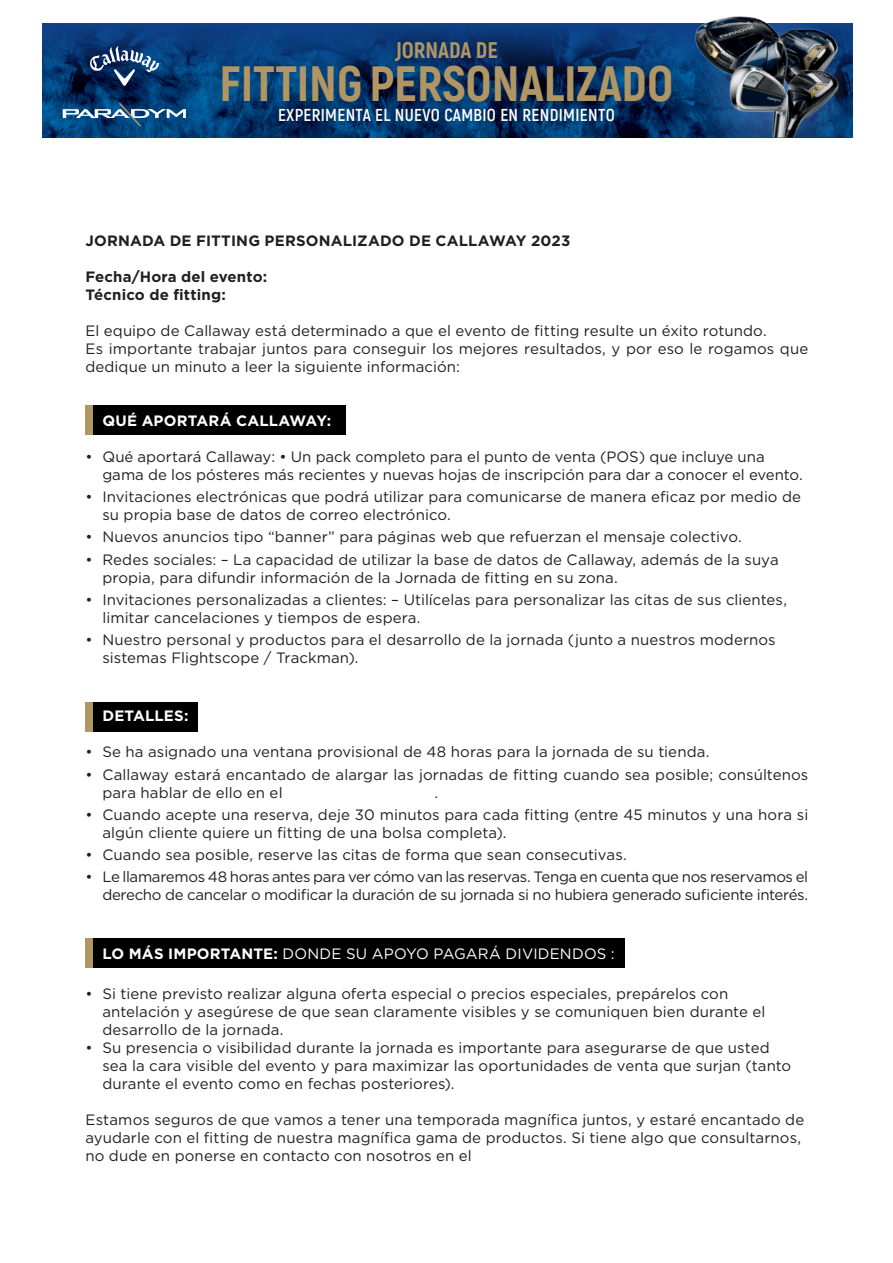
<style>
.page{position:relative;width:893px;height:1263px;background:#fff}
.page>*{position:absolute;margin:0;border:0;box-sizing:border-box;transform-origin:0 0}
.t1{font:800 49.35px "Akrobat";color:#af9664}
.t2{font:800 22.5px "Akrobat";color:#af9664}
.t3{font:700 17.25px "Akrobat";letter-spacing:.02em;color:#fff}
.t4{font:15px/18px "Gotham";letter-spacing:.005em;color:#231f20}
.t5{font:15px/18px "Gotham";letter-spacing:-.025em;color:#231f20;text-align:right}
.t6{font:700 15px "Gotham";letter-spacing:.01em;color:#231f20}
.t7{font:15px "Gotham";letter-spacing:.01em;color:#fff}
.t8{font:700 15px "Gotham";letter-spacing:.01em;color:#fff}
.s1{font-weight:700}
</style>
<div class="page">
<div style="left:85px;top:405px;width:260px;height:30px;background:#000001"></div>
<div style="left:85px;top:405px;width:8px;height:30px;background:#af9664"></div>
<div style="left:85px;top:702px;width:113px;height:29px;background:#000001"></div>
<div style="left:85px;top:702px;width:8px;height:29px;background:#af9664"></div>
<div style="left:85px;top:938px;width:540px;height:29px;background:#000001"></div>
<div style="left:85px;top:938px;width:8px;height:29px;background:#af9664"></div>
<img style="left:43px;top:80px;width:646px;height:57px">
<svg style="left:43px;top:23px;width:810px;height:57px;background:#093c7b"></svg>
<svg style="left:88px;top:46px;width:73px;height:40px;background:#31507c"></svg>
<svg style="left:63px;top:103px;width:123px;height:23px;background:#326692"></svg>
<img style="left:802px;top:23px;width:42px;height:25px">
<img style="left:689px;top:16px;width:113px;height:121px">
<img style="left:746px;top:48px;width:107px;height:89px">
<img style="left:714px;top:53px;width:97px;height:84px">
<div style="left:275px;top:106px;width:343px;height:19px;background:#231f20;opacity:.2"></div>
<div style="left:221px;top:63px;width:452px;height:41px;background:#231f20;opacity:.2"></div>
<div style="left:393px;top:39px;width:107px;height:24px;background:#231f20;opacity:.2"></div>
<p class="t2" style="left:395px;top:36px;width:104px">JORNADA DE</p>
<p class="t1" style="left:220px;top:52px;width:455px">FITTING PERSONALIZADO</p>
<p class="t3" style="left:278px;top:105px;width:338px">EXPERIMENTA EL NUEVO CAMBIO EN RENDIMIENTO</p>
<p class="t6" style="left:85px;top:231px;width:486px">JORNADA DE FITTING PERSONALIZADO DE CALLAWAY 2023</p>
<p class="t6" style="left:85px;top:267px;width:183px">Fecha/Hora del evento:</p>
<p class="t6" style="left:85px;top:285px;width:142px">Técnico de fitting:</p>
<p class="t4" style="left:85px;top:321px;width:683px">El equipo de Callaway está determinado a que el evento de fitting resulte un éxito rotundo.</p>
<p class="t4" style="left:85px;top:339px;width:724px">Es importante trabajar juntos para conseguir los mejores resultados, y por eso le rogamos que dedique un minuto a leer la siguiente información:</p>
<p class="t8" style="left:102px;top:411px;width:230px">QUÉ APORTARÁ CALLAWAY:</p>
<p class="t4" style="left:102px;top:447px;width:702px;text-indent:-17px">• Qué aportará Callaway: • Un pack completo para el punto de venta (POS) que incluye una gama de los pósteres más recientes y nuevas hojas de inscripción para dar a conocer el evento.</p>
<p class="t4" style="left:102px;top:487px;width:700px;text-indent:-17px">• Invitaciones electrónicas que podrá utilizar para comunicarse de manera eficaz por medio de su propia base de datos de correo electrónico.</p>
<p class="t4" style="left:85px;top:528px;width:658px">• Nuevos anuncios tipo “banner” para páginas web que refuerzan el mensaje colectivo.</p>
<p class="t4" style="left:102px;top:550px;width:678px;text-indent:-17px">• Redes sociales: – La capacidad de utilizar la base de datos de Callaway, además de la suya propia, para difundir información de la Jornada de fitting en su zona.</p>
<p class="t4" style="left:102px;top:590px;width:686px;text-indent:-17px">• Invitaciones personalizadas a clientes: – Utilícelas para personalizar las citas de sus clientes, limitar cancelaciones y tiempos de espera.</p>
<p class="t4" style="left:102px;top:630px;width:675px;text-indent:-17px">• Nuestro personal y productos para el desarrollo de la jornada (junto a nuestros modernos sistemas Flightscope / Trackman).</p>
<p class="t8" style="left:102px;top:706px;width:88px">DETALLES:</p>
<p class="t4" style="left:85px;top:743px;width:626px">• Se ha asignado una ventana provisional de 48 horas para la jornada de su tienda.</p>
<p class="t4" style="left:102px;top:765px;width:707px;text-indent:-17px">• Callaway estará encantado de alargar las jornadas de fitting cuando sea posible; consúltenos para hablar de ello en el</p>
<p class="t4" style="left:434px;top:783px;width:5px">.</p>
<p class="t4" style="left:102px;top:805px;width:707px;text-indent:-17px">• Cuando acepte una reserva, deje 30 minutos para cada fitting (entre 45 minutos y una hora si algún cliente quiere un fitting de una bolsa completa).</p>
<p class="t4" style="left:85px;top:846px;width:543px">• Cuando sea posible, reserve las citas de forma que sean consecutivas.</p>
<p class="t5" style="left:85px;top:868px;width:724px">• Le llamaremos 48 horas antes para ver cómo van las reservas. Tenga en cuenta que nos reservamos el derecho de cancelar o modificar la duración de su jornada si no hubiera generado suficiente interés.</p>
<p class="t7" style="left:102px;top:944px;width:514px"><span class="s1">LO MÁS IMPORTANTE:</span> DONDE SU APOYO PAGARÁ DIVIDENDOS :</p>
<p class="t4" style="left:102px;top:984px;width:664px;text-indent:-17px">• Si tiene previsto realizar alguna oferta especial o precios especiales, prepárelos con antelación y asegúrese de que sean claramente visibles y se comuniquen bien durante el desarrollo de la jornada.</p>
<p class="t4" style="left:102px;top:1038px;width:690px;text-indent:-17px">• Su presencia o visibilidad durante la jornada es importante para asegurarse de que usted sea la cara visible del evento y para maximizar las oportunidades de venta que surjan (tanto durante el evento como en fechas posteriores).</p>
<p class="t4" style="left:85px;top:1110px;width:720px">Estamos seguros de que vamos a tener una temporada magnífica juntos, y estaré encantado de ayudarle con el fitting de nuestra magnífica gama de productos. Si tiene algo que consultarnos, no dude en ponerse en contacto con nosotros en el</p>
</div>
